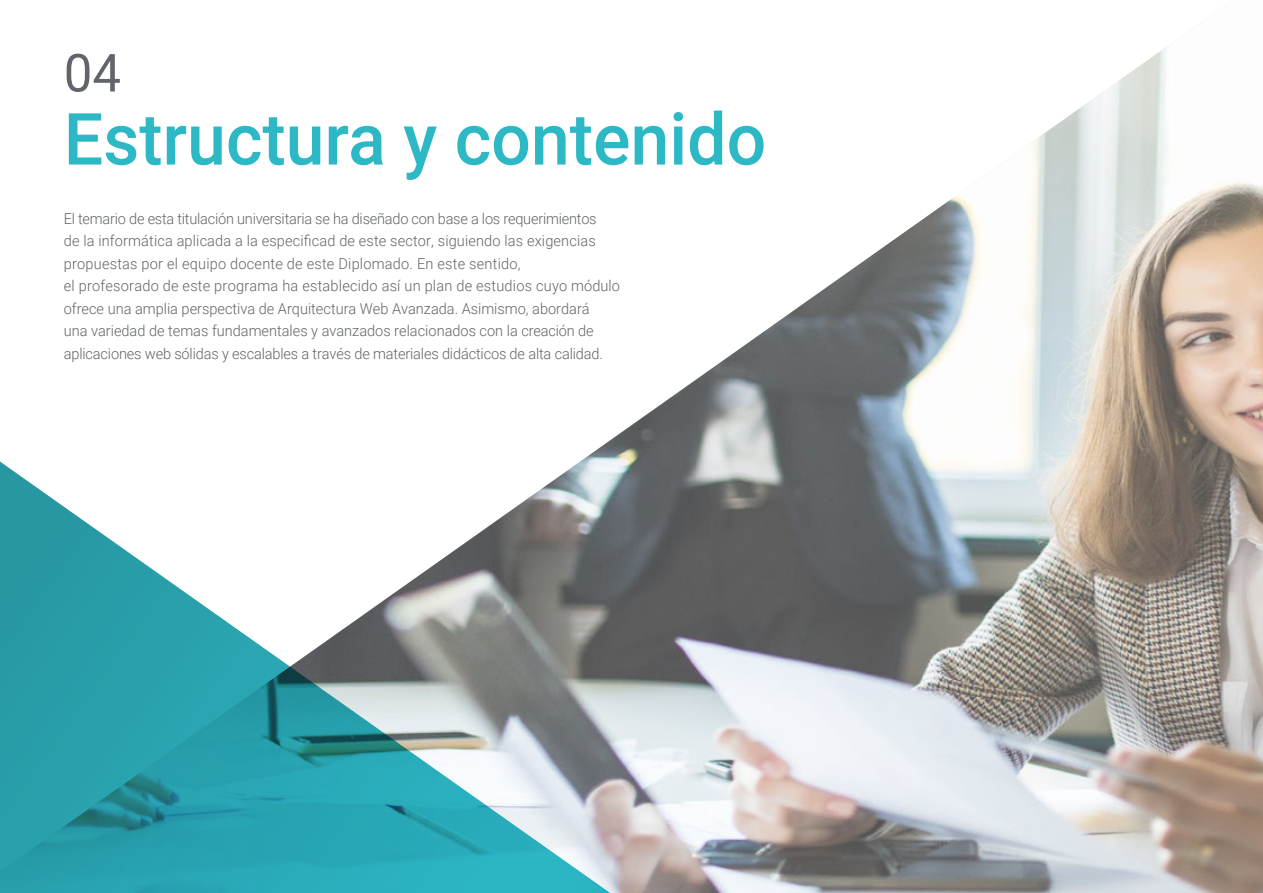
<style>
.page{position:relative;width:1263px;height:893px;background:#fff}
.page>*{position:absolute;margin:0;border:0;box-sizing:border-box;transform-origin:0 0}
.t1{font:500 72px "Roboto";color:#2db8c5}
.t2{font:52.5px "Roboto";color:#61646a}
.t3{font:300 15px/22.5px "Roboto";color:#61646a}
</style>
<div class="page">
<img style="left:602px;top:47px;width:661px;height:846px">
<svg style="left:0;top:446px;width:640px;height:447px"></svg>
<h2 class="t2" style="left:64px;top:36px;width:59px">04</h2>
<h1 class="t1" style="left:64px;top:89px;width:704px">Estructura y contenido</h1>
<p class="t3" style="left:64px;top:207px;width:557px">El temario de esta titulación universitaria se ha diseñado con base a los requerimientos<br>de la informática aplicada a la especificad de este sector, siguiendo las exigencias propuestas por el equipo docente de este Diplomado. En este sentido,<br>el profesorado de este programa ha establecido así un plan de estudios cuyo módulo ofrece una amplia perspectiva de Arquitectura Web Avanzada. Asimismo, abordará<br>una variedad de temas fundamentales y avanzados relacionados con la creación de aplicaciones web sólidas y escalables a través de materiales didácticos de alta calidad.</p>
</div>
